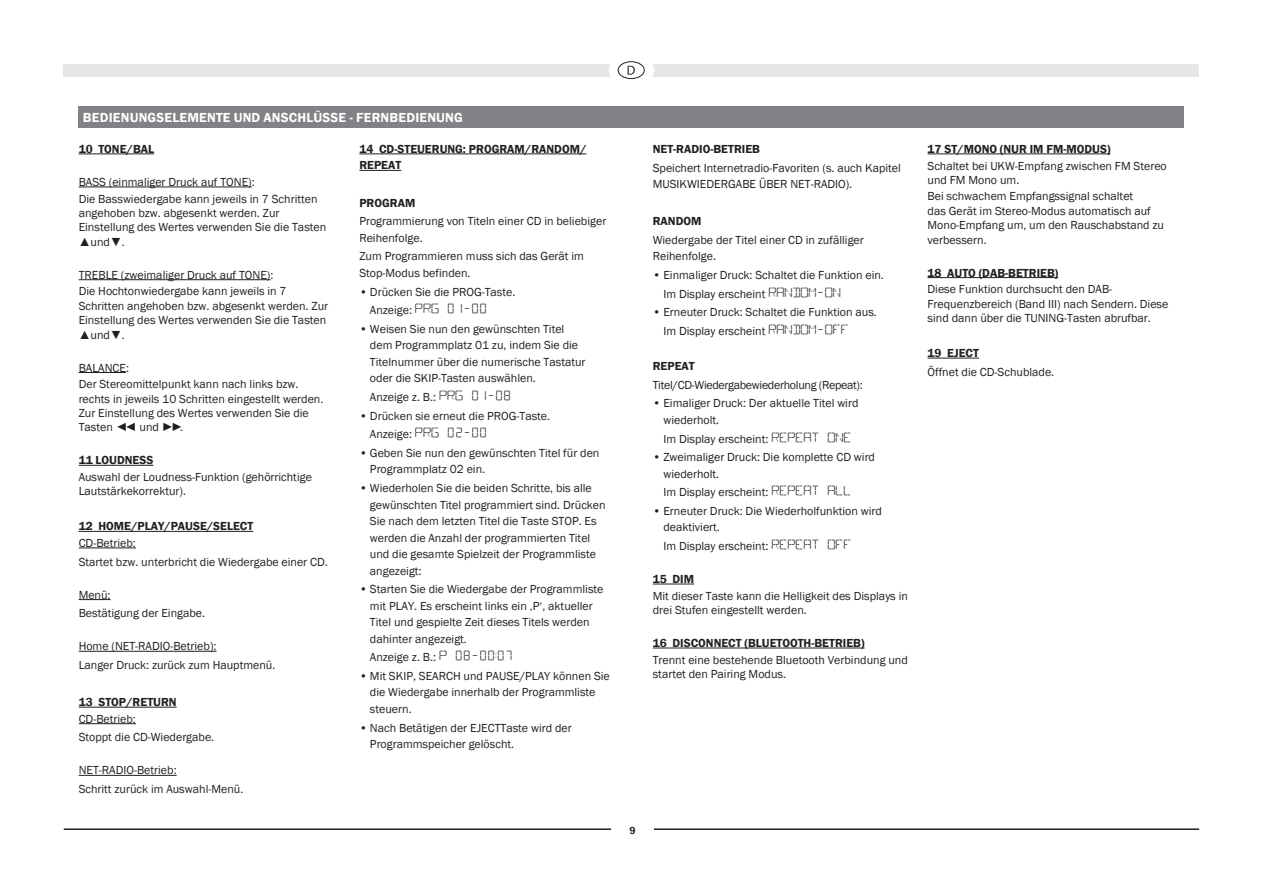
<style>
.page{position:relative;width:1263px;height:893px;background:#fff}
.page>*{position:absolute;margin:0;border:0;box-sizing:border-box;transform-origin:0 0}
.t1{font:600 13.5px "Franklin Gothic";letter-spacing:.015em;color:#fff}
.t2{font:12px/16.5px "Franklin Gothic";color:#231f20}
.t3{font:600 12px/16.5px "Franklin Gothic";color:#231f20}
.t4{font:12px "Franklin Gothic";letter-spacing:-.025em;color:#231f20}
.t5{font:600 10.5px "Franklin Gothic";color:#231f20}
.s1{font-family:"LED Segment";font-size:16.5px}
</style>
<div class="page">
<div style="left:64px;top:64px;width:1135px;height:13px;background:#e6e7e9"></div>
<div style="left:609px;top:55px;width:45px;height:30px;background:#fff;border-radius:50%"></div>
<svg style="left:618px;top:62px;width:26px;height:17px"></svg>
<div style="left:618px;top:61px;width:27px;height:18px;border:1px solid #231f20;border-radius:50%"></div>
<svg style="left:628px;top:66px;width:7px;height:9px"></svg>
<hr style="left:64px;top:828px;width:1135px;height:2px;background:#231f20">
<div style="left:611px;top:817px;width:43px;height:26px;background:#fff"></div>
<hr style="left:653px;top:584px;width:41px;height:1px;background:#231f20">
<hr style="left:653px;top:648px;width:212px;height:1px;background:#231f20">
<hr style="left:927px;top:154px;width:183px;height:1px;background:#231f20">
<hr style="left:927px;top:277px;width:131px;height:1px;background:#231f20">
<hr style="left:927px;top:358px;width:52px;height:1px;background:#231f20">
<hr style="left:79px;top:154px;width:75px;height:1px;background:#231f20">
<hr style="left:79px;top:187px;width:173px;height:1px;background:#231f20">
<hr style="left:79px;top:279px;width:191px;height:1px;background:#231f20">
<hr style="left:79px;top:372px;width:47px;height:1px;background:#231f20">
<hr style="left:79px;top:465px;width:74px;height:1px;background:#231f20">
<hr style="left:79px;top:531px;width:174px;height:1px;background:#231f20">
<hr style="left:79px;top:548px;width:57px;height:1px;background:#231f20">
<hr style="left:79px;top:599px;width:32px;height:1px;background:#231f20">
<hr style="left:79px;top:651px;width:138px;height:1px;background:#231f20">
<hr style="left:79px;top:707px;width:98px;height:1px;background:#231f20">
<hr style="left:79px;top:723px;width:57px;height:1px;background:#231f20">
<hr style="left:79px;top:775px;width:98px;height:1px;background:#231f20">
<hr style="left:359px;top:154px;width:227px;height:1px;background:#231f20">
<hr style="left:359px;top:170px;width:42px;height:1px;background:#231f20">
<div style="left:79px;top:106px;width:1105px;height:22px;background:#808285"></div>
<p class="t1" style="left:83px;top:109px;width:381px">BEDIENUNGSELEMENTE UND ANSCHLÜSSE - FERNBEDIENUNG</p>
<p class="t3" style="left:79px;top:141px;width:77px">10 TONE/BAL</p>
<p class="t2" style="left:79px;top:174px;width:240px">BASS (einmaliger Druck auf TONE):<br>Die Basswiedergabe kann jeweils in 7 Schritten</p>
<p class="t2" style="left:79px;top:206px;width:249px;line-height:14.4px">angehoben bzw. abgesenkt werden. Zur<br>Einstellung des Wertes verwenden Sie die Tasten</p>
<p class="t2" style="left:79px;top:234px;width:48px">▲und▼.</p>
<p class="t2" style="left:79px;top:267px;width:209px">TREBLE (zweimaliger Druck auf TONE):<br>Die Hochtonwiedergabe kann jeweils in 7</p>
<p class="t2" style="left:79px;top:299px;width:251px;line-height:14.4px">Schritten angehoben bzw. abgesenkt werden. Zur<br>Einstellung des Wertes verwenden Sie die Tasten</p>
<p class="t2" style="left:79px;top:327px;width:48px">▲und▼.</p>
<p class="t2" style="left:79px;top:360px;width:221px">BALANCE:<br>Der Stereomittelpunkt kann nach links bzw.</p>
<p class="t2" style="left:79px;top:392px;width:246px;line-height:14.4px">rechts in jeweils 10 Schritten eingestellt werden.<br>Zur Einstellung des Wertes verwenden Sie die<br>Tasten ◄◄ und ►►.</p>
<p class="t3" style="left:79px;top:452px;width:76px">11 LOUDNESS</p>
<p class="t2" style="left:79px;top:470px;width:235px;line-height:14.4px">Auswahl der Loudness-Funktion (gehörrichtige<br>Lautstärkekorrektur).</p>
<p class="t3" style="left:79px;top:518px;width:176px">12 HOME/PLAY/PAUSE/SELECT</p>
<p class="t2" style="left:79px;top:534px;width:251px;line-height:18.6px">CD-Betrieb:<br>Startet bzw. unterbricht die Wiedergabe einer CD.</p>
<p class="t2" style="left:79px;top:586px;width:128px;line-height:18.6px">Menü:<br>Bestätigung der Eingabe.</p>
<p class="t2" style="left:79px;top:637px;width:198px;line-height:18.6px">Home (NET-RADIO-Betrieb):<br>Langer Druck: zurück zum Hauptmenü.</p>
<p class="t3" style="left:79px;top:694px;width:99px">13 STOP/RETURN</p>
<p class="t2" style="left:79px;top:710px;width:137px;line-height:18.6px">CD-Betrieb:<br>Stoppt die CD-Wiedergabe.</p>
<p class="t2" style="left:79px;top:761px;width:166px;line-height:18.6px">NET-RADIO-Betrieb:<br>Schritt zurück im Auswahl-Menü.</p>
<p class="t3" style="left:359px;top:141px;width:229px">14 CD-STEUERUNG: PROGRAM/RANDOM/<br>REPEAT</p>
<p class="t3" style="left:359px;top:195px;width:58px">PROGRAM</p>
<p class="t2" style="left:359px;top:213px;width:248px">Programmierung von Titeln einer CD in beliebiger<br>Reihenfolge.</p>
<p class="t2" style="left:359px;top:248px;width:226px">Zum Programmieren muss sich das Gerät im<br>Stop-Modus befinden.</p>
<p class="t2" style="left:370px;top:283px;width:147px;line-height:18.6px;text-indent:-11px">• Drücken Sie die PROG-Taste.<br>Anzeige: <span class="s1">PRG 01-00</span></p>
<p class="t2" style="left:370px;top:321px;width:217px;text-indent:-11px">• Weisen Sie nun den gewünschten Titel dem Programmplatz 01 zu, indem Sie die Titelnummer über die numerische Tastatur oder die SKIP-Tasten auswählen.</p>
<p class="t2" style="left:370px;top:389px;width:143px">Anzeige z. B.: <span class="s1">PRG 01-08</span></p>
<p class="t2" style="left:370px;top:407px;width:182px;line-height:18.6px;text-indent:-11px">• Drücken sie erneut die PROG-Taste.<br>Anzeige: <span class="s1">PRG 02-00</span></p>
<p class="t2" style="left:370px;top:445px;width:231px;text-indent:-11px">• Geben Sie nun den gewünschten Titel für den<br>Programmplatz 02 ein.</p>
<p class="t2" style="left:370px;top:480px;width:237px;text-indent:-11px">• Wiederholen Sie die beiden Schritte, bis alle gewünschten Titel programmiert sind. Drücken Sie nach dem letzten Titel die Taste STOP. Es werden die Anzahl der programmierten Titel und die gesamte Spielzeit der Programmliste angezeigt:</p>
<p class="t2" style="left:370px;top:581px;width:235px;text-indent:-11px">• Starten Sie die Wiedergabe der Programmliste mit PLAY. Es erscheint links ein ‚P‘, aktueller Titel und gespielte Zeit dieses Titels werden dahinter angezeigt.</p>
<p class="t2" style="left:370px;top:649px;width:144px">Anzeige z. B.: <span class="s1">P 08-00:07</span></p>
<p class="t2" style="left:370px;top:668px;width:241px;text-indent:-11px">• Mit SKIP, SEARCH und PAUSE/PLAY können Sie die Wiedergabe innerhalb der Programmliste steuern.</p>
<p class="t2" style="left:370px;top:719px;width:203px;text-indent:-11px">• Nach Betätigen der EJECTTaste wird der<br>Programmspeicher gelöscht.</p>
<p class="t3" style="left:653px;top:141px;width:109px">NET-RADIO-BETRIEB</p>
<p class="t2" style="left:653px;top:160px;width:250px">Speichert Internetradio-Favoriten (s. auch Kapitel<br>MUSIKWIEDERGABE ÜBER NET-RADIO).</p>
<p class="t3" style="left:653px;top:213px;width:50px">RANDOM</p>
<p class="t2" style="left:653px;top:232px;width:213px">Wiedergabe der Titel einer CD in zufälliger<br>Reihenfolge.</p>
<p class="t2" style="left:663px;top:266px;width:222px;line-height:18.6px;text-indent:-11px">• Einmaliger Druck: Schaltet die Funktion ein.<br>Im Display erscheint <span class="s1">RANDOM-ON</span></p>
<p class="t2" style="left:663px;top:303px;width:215px;line-height:18.6px;text-indent:-11px">• Erneuter Druck: Schaltet die Funktion aus.<br>Im Display erscheint <span class="s1">RANDOM-OFF</span></p>
<p class="t3" style="left:653px;top:358px;width:43px">REPEAT</p>
<p class="t4" style="left:653px;top:377px;width:212px">Titel/CD-Wiedergabewiederholung (Repeat):</p>
<p class="t2" style="left:663px;top:395px;width:197px;text-indent:-11px">• Eimaliger Druck: Der aktuelle Titel wird wiederholt.</p>
<p class="t2" style="left:663px;top:431px;width:190px">Im Display erscheint: <span class="s1">REPEAT ONE</span></p>
<p class="t2" style="left:663px;top:449px;width:213px;text-indent:-11px">• Zweimaliger Druck: Die komplette CD wird wiederholt.</p>
<p class="t2" style="left:663px;top:484px;width:190px">Im Display erscheint: <span class="s1">REPEAT ALL</span></p>
<p class="t2" style="left:663px;top:503px;width:220px;text-indent:-11px">• Erneuter Druck: Die Wiederholfunktion wird deaktiviert.</p>
<p class="t2" style="left:663px;top:538px;width:190px">Im Display erscheint: <span class="s1">REPEAT OFF</span></p>
<p class="t3" style="left:653px;top:571px;width:43px">15 DIM</p>
<p class="t2" style="left:653px;top:589px;width:257px;line-height:14.4px">Mit dieser Taste kann die Helligkeit des Displays in drei Stufen eingestellt werden.</p>
<p class="t3" style="left:653px;top:635px;width:213px">16 DISCONNECT (BLUETOOTH-BETRIEB)</p>
<p class="t2" style="left:653px;top:653px;width:257px;line-height:14.4px">Trennt eine bestehende Bluetooth Verbindung und startet den Pairing Modus.</p>
<p class="t5" style="left:629px;top:824px;width:8px">9</p>
<p class="t3" style="left:927px;top:141px;width:184px">17 ST/MONO (NUR IM FM-MODUS)</p>
<p class="t2" style="left:927px;top:159px;width:241px;line-height:14.4px">Schaltet bei UKW-Empfang zwischen FM Stereo und FM Mono um.</p>
<p class="t2" style="left:927px;top:189px;width:238px;line-height:14.4px">Bei schwachem Empfangssignal schaltet<br>das Gerät im Stereo-Modus automatisch auf Mono-Empfang um, um den Rauschabstand zu verbessern.</p>
<p class="t3" style="left:927px;top:265px;width:132px">18 AUTO (DAB-BETRIEB)</p>
<p class="t2" style="left:927px;top:282px;width:242px;line-height:14.4px">Diese Funktion durchsucht den DAB-<br>Frequenzbereich (Band III) nach Sendern. Diese sind dann über die TUNING-Tasten abrufbar.</p>
<p class="t3" style="left:927px;top:345px;width:53px">19 EJECT</p>
<p class="t2" style="left:927px;top:364px;width:128px">Öffnet die CD-Schublade.</p>
</div>
